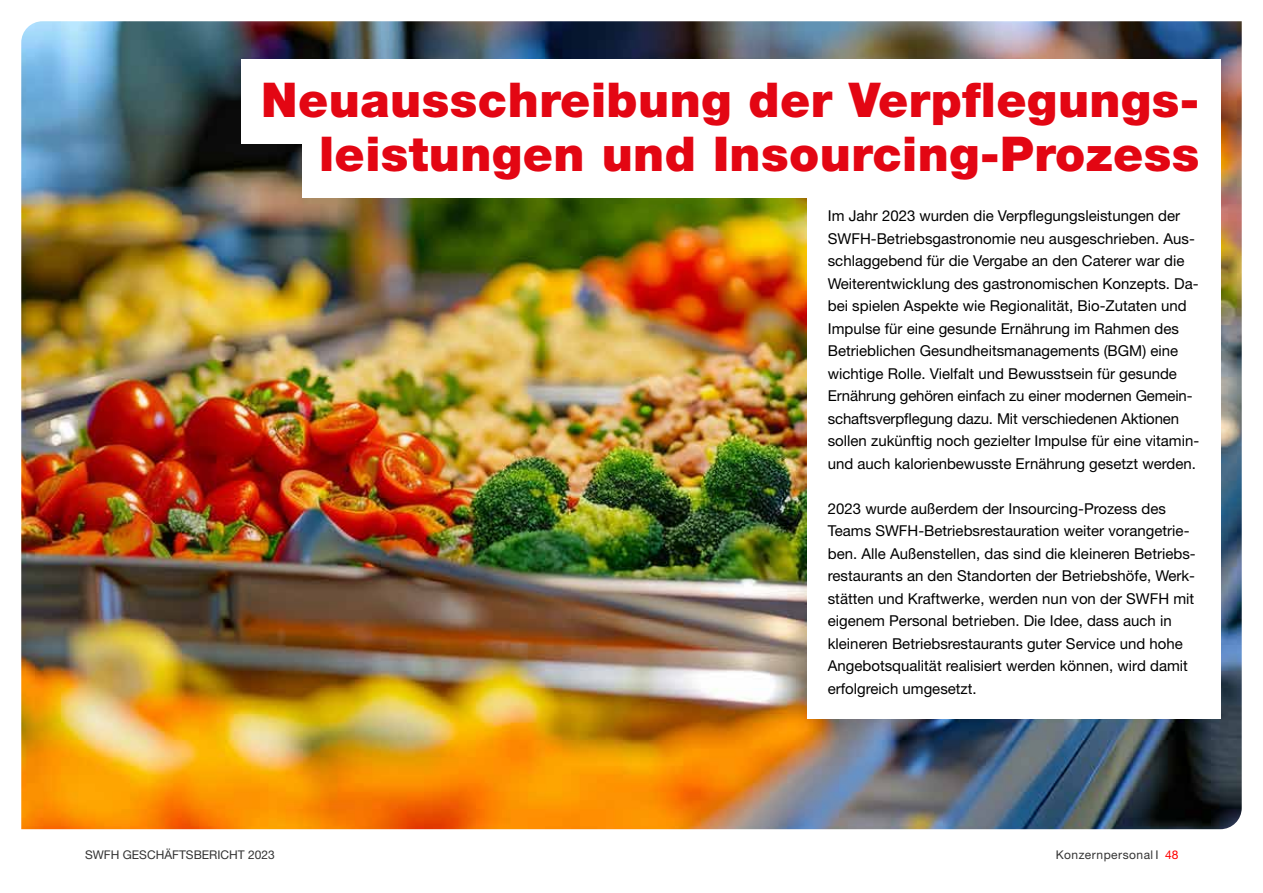
<style>
.page{position:relative;width:1263px;height:893px;background:#fff}
.page>*{position:absolute;margin:0;border:0;box-sizing:border-box;transform-origin:0 0}
.t1{font:900 48px/54px "Helvetica Neue LT Std";letter-spacing:.01em;color:#e30613;text-align:right}
.t2{font:15px/22.5px "Helvetica Neue LT Std";color:#000}
.t3{font:12px "Helvetica Neue LT Std";color:#333}
.t4{font:12px "Helvetica Neue LT Std";letter-spacing:.04em;color:#333}
.s1{color:#f00}
</style>
<div class="page">
<img style="left:21px;top:21px;width:1221px;height:808px">
<div style="left:806px;top:192px;width:414px;height:527px;background:#fff"></div>
<div style="left:241px;top:60px;width:979px;height:84px;background:#fff"></div>
<div style="left:302px;top:116px;width:918px;height:82px;background:#fff"></div>
<h1 class="t1" style="left:261px;top:73px;width:940px">Neuausschreibung der Verpflegungs&shy;leistungen und Insourcing-Prozess</h1>
<p class="t2" style="left:828px;top:204px;width:373px">Im Jahr 2023 wurden die Verpflegungsleistungen der SWFH-Betriebsgastronomie neu ausgeschrieben. Aus&shy;schlaggebend für die Vergabe an den Caterer war die Weiterentwicklung des gastronomischen Konzepts. Da&shy;bei spielen Aspekte wie Regionalität, Bio-Zutaten und Impulse für eine gesunde Ernährung im Rahmen des Betrieblichen Gesundheitsmanagements (BGM) eine wichtige Rolle. Vielfalt und Bewusstsein für gesunde Ernährung gehören einfach zu einer modernen Gemein&shy;schaftsverpflegung dazu. Mit verschiedenen Aktionen sollen zukünftig noch gezielter Impulse für eine vitamin&shy;und auch kalorienbewusste Ernährung gesetzt werden.</p>
<p class="t2" style="left:828px;top:497px;width:369px">2023 wurde außerdem der Insourcing-Prozess des Teams SWFH-Betriebsrestauration weiter vorangetrie&shy;ben. Alle Außenstellen, das sind die kleineren Betriebs&shy;restaurants an den Standorten der Betriebshöfe, Werk&shy;stätten und Kraftwerke, werden nun von der SWFH mit eigenem Personal betrieben. Die Idee, dass auch in kleineren Betriebsrestaurants guter Service und hohe Angebotsqualität realisiert werden können, wird damit erfolgreich umgesetzt.</p>
<p class="t3" style="left:85px;top:848px;width:191px">SWFH GESCHÄFTSBERICHT 2023</p>
<p class="t4" style="left:1056px;top:848px;width:124px">Konzernpersonal I <span class="s1">48</span></p>
</div>
